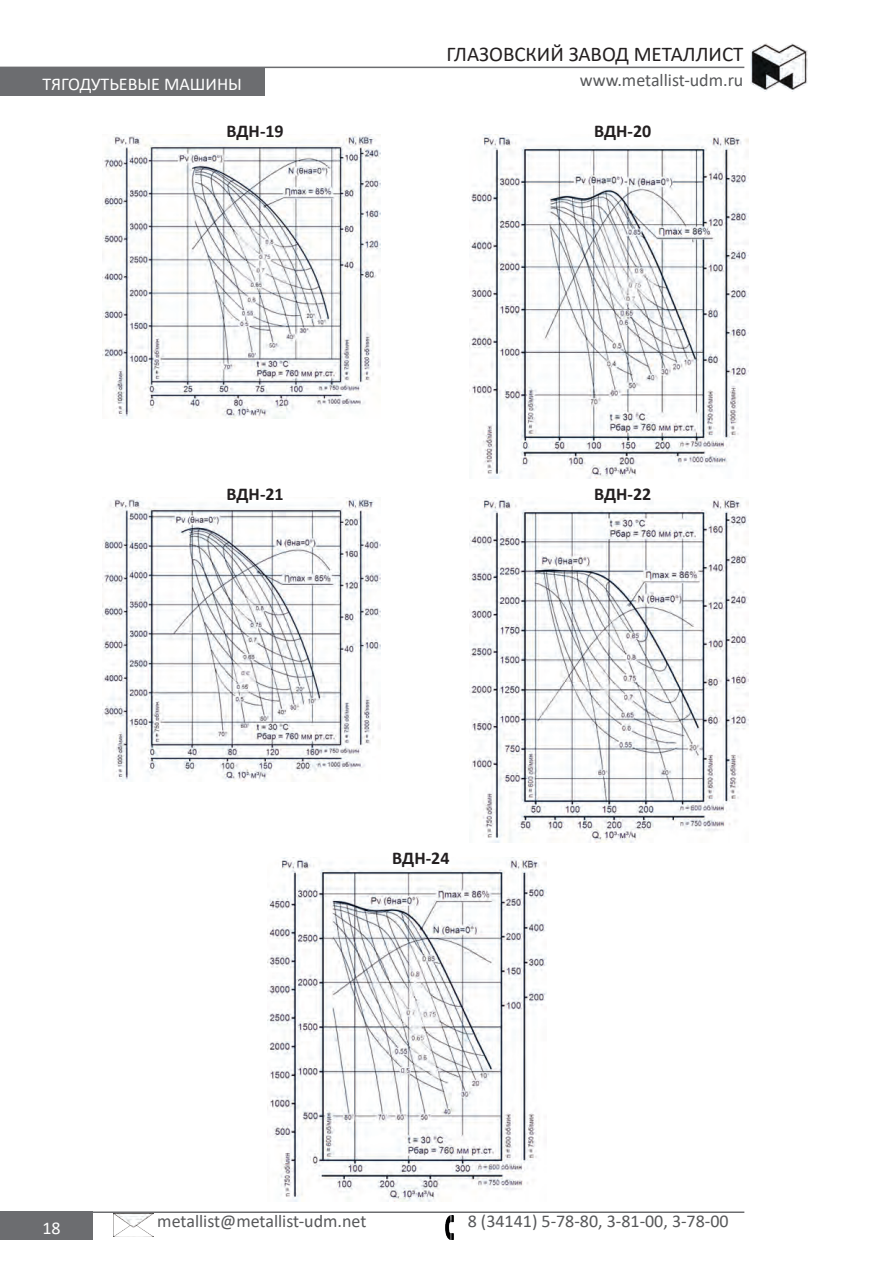
<style>
.page{position:relative;width:893px;height:1263px;background:#fff}
.page>*{position:absolute;margin:0;border:0;box-sizing:border-box;transform-origin:0 0}
.t1{font:21px "Calibri";color:#231f20}
.t2{font:18px "Calibri";color:#57585a}
.t3{font:700 18px "Calibri";color:#231f20}
.t4{font:18px "Calibri";color:#fff}
</style>
<div class="page">
<div style="left:0;top:67px;width:193px;height:28px;background:#6c6d70"></div>
<div style="left:0;top:1211px;width:92px;height:28px;background:#6c6d70"></div>
<img style="left:751px;top:43px;width:57px;height:49px">
<hr style="left:0;top:67px;width:744px;height:1px;background:#6c6d70">
<hr style="left:0;top:1211px;width:744px;height:2px;background:#6c6d70">
<img style="left:114px;top:1214px;width:40px;height:23px">
<img style="left:445px;top:1215px;width:9px;height:24px">
<div style="left:192px;top:67px;width:73px;height:28px;background:#6c6d70"></div>
<img style="left:102px;top:134px;width:279px;height:284px">
<img style="left:102px;top:498px;width:279px;height:284px">
<img style="left:470px;top:134px;width:278px;height:345px">
<img style="left:470px;top:498px;width:278px;height:344px">
<img style="left:268px;top:857px;width:279px;height:345px">
<p class="t4" style="left:43px;top:71px;width:201px">ТЯГОДУТЬЕВЫЕ МАШИНЫ</p>
<p class="t3" style="left:226px;top:118px;width:59px">ВДН-19</p>
<p class="t3" style="left:226px;top:482px;width:59px">ВДН-21</p>
<p class="t1" style="left:446px;top:40px;width:298px">ГЛАЗОВСКИЙ ЗАВОД МЕТАЛЛИСТ</p>
<p class="t2" style="left:580px;top:68px;width:165px">www.metallist-udm.ru</p>
<p class="t3" style="left:594px;top:118px;width:59px">ВДН-20</p>
<p class="t3" style="left:594px;top:482px;width:59px">ВДН-22</p>
<p class="t3" style="left:392px;top:846px;width:59px">ВДН-24</p>
<p class="t4" style="left:43px;top:1215px;width:20px">18</p>
<p class="t2" style="left:157px;top:1209px;width:211px">metallist@metallist-udm.net</p>
<p class="t2" style="left:468px;top:1209px;width:262px">8 (34141) 5-78-80, 3-81-00, 3-78-00</p>
</div>
